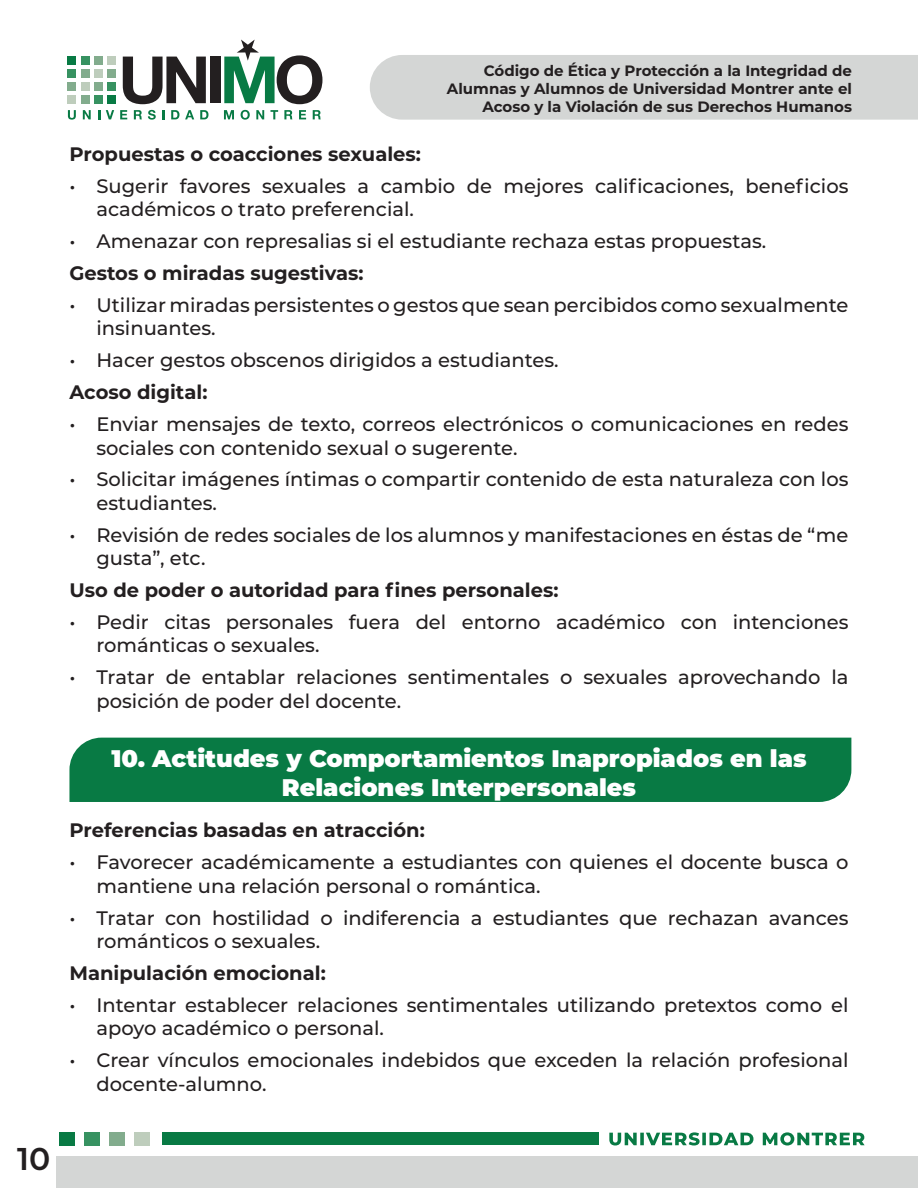
<style>
.page{position:relative;width:918px;height:1188px;background:#fff}
.page>*{position:absolute;margin:0;border:0;box-sizing:border-box;transform-origin:0 0}
.t1{font:600 31.5px "Montserrat";color:#231f20}
.t2{font:900 24px/28.8px "Montserrat";color:#fff;text-align:center}
.t3{font:500 19.5px/23.4px "Montserrat";color:#231f20}
.t4{font:700 19.5px "Montserrat";color:#231f20}
.t5{font:700 15px/18px "Montserrat";color:#231f20;text-align:right}
</style>
<div class="page">
<div style="left:370px;top:55px;width:548px;height:65px;background:#d4d6d5"></div>
<div style="left:163px;top:1132px;width:436px;height:13px;background:#087a44"></div>
<div style="left:59px;top:1132px;width:15px;height:14px;background:#087a44"></div>
<div style="left:84px;top:1132px;width:16px;height:14px;background:#379261"></div>
<div style="left:109px;top:1132px;width:16px;height:14px;background:#82ac8d"></div>
<div style="left:134px;top:1132px;width:16px;height:14px;background:#becdbc"></div>
<svg style="left:609px;top:1132px;width:256px;height:14px"></svg>
<div style="left:68px;top:56px;width:8px;height:9px;background:#087a44"></div>
<div style="left:81px;top:56px;width:8px;height:9px;background:#379261"></div>
<div style="left:94px;top:56px;width:8px;height:9px;background:#82ac8d"></div>
<div style="left:107px;top:56px;width:8px;height:9px;background:#becdbc"></div>
<div style="left:68px;top:70px;width:8px;height:8px;background:#379261"></div>
<div style="left:81px;top:70px;width:8px;height:8px;background:#82ac8d"></div>
<div style="left:94px;top:70px;width:8px;height:8px;background:#becdbc"></div>
<div style="left:107px;top:70px;width:8px;height:8px;background:#82ac8d"></div>
<div style="left:68px;top:83px;width:8px;height:8px;background:#82ac8d"></div>
<div style="left:81px;top:83px;width:8px;height:8px;background:#becdbc"></div>
<div style="left:94px;top:83px;width:8px;height:8px;background:#82ac8d"></div>
<div style="left:107px;top:83px;width:8px;height:8px;background:#379261"></div>
<div style="left:68px;top:96px;width:8px;height:8px;background:#becdbc"></div>
<div style="left:81px;top:96px;width:8px;height:8px;background:#82ac8d"></div>
<div style="left:94px;top:96px;width:8px;height:8px;background:#379261"></div>
<div style="left:107px;top:96px;width:8px;height:8px;background:#087a44"></div>
<svg style="left:123px;top:57px;width:83px;height:47px"></svg>
<div style="left:210px;top:57px;width:10px;height:46px;background:#231f20"></div>
<svg style="left:68px;top:110px;width:8px;height:10px"></svg>
<svg style="left:83px;top:110px;width:8px;height:9px"></svg>
<svg style="left:98px;top:110px;width:16px;height:9px"></svg>
<svg style="left:120px;top:110px;width:7px;height:9px"></svg>
<svg style="left:134px;top:110px;width:8px;height:9px"></svg>
<svg style="left:148px;top:110px;width:8px;height:10px"></svg>
<svg style="left:162px;top:110px;width:3px;height:9px"></svg>
<svg style="left:171px;top:110px;width:8px;height:9px"></svg>
<svg style="left:185px;top:110px;width:9px;height:9px"></svg>
<svg style="left:200px;top:110px;width:8px;height:9px"></svg>
<svg style="left:224px;top:110px;width:10px;height:9px"></svg>
<svg style="left:241px;top:110px;width:9px;height:10px"></svg>
<svg style="left:256px;top:110px;width:8px;height:9px"></svg>
<svg style="left:271px;top:110px;width:7px;height:9px"></svg>
<svg style="left:284px;top:110px;width:8px;height:9px"></svg>
<svg style="left:299px;top:110px;width:7px;height:9px"></svg>
<svg style="left:313px;top:110px;width:8px;height:9px"></svg>
<svg style="left:224px;top:40px;width:98px;height:64px"></svg>
<div style="left:57px;top:1157px;width:861px;height:31px;background:#d4d6d5"></div>
<div style="left:69px;top:738px;width:782px;height:64px;background:#087a44"></div>
<p class="t5" style="left:447px;top:61px;width:407px">Código de Ética y Protección a la Integridad de<br>Alumnas y Alumnos de Universidad Montrer ante el<br>Acoso y la Violación de sus Derechos Humanos</p>
<p class="t4" style="left:69px;top:140px;width:353px">Propuestas o coacciones sexuales:</p>
<p class="t3" style="left:96px;top:174px;width:754px;text-indent:-27px">• Sugerir favores sexuales a cambio de mejores calificaciones, beneficios académicos o trato preferencial.</p>
<p class="t3" style="left:69px;top:229px;width:698px">• Amenazar con represalias si el estudiante rechaza estas propuestas.</p>
<p class="t4" style="left:69px;top:259px;width:296px">Gestos o miradas sugestivas:</p>
<p class="t3" style="left:96px;top:293px;width:754px;text-indent:-27px">• Utilizar miradas persistentes o gestos que sean percibidos como sexualmente insinuantes.</p>
<p class="t3" style="left:69px;top:348px;width:491px">• Hacer gestos obscenos dirigidos a estudiantes.</p>
<p class="t4" style="left:69px;top:378px;width:140px">Acoso digital:</p>
<p class="t3" style="left:96px;top:412px;width:754px;text-indent:-27px">• Enviar mensajes de texto, correos electrónicos o comunicaciones en redes sociales con contenido sexual o sugerente.</p>
<p class="t3" style="left:96px;top:467px;width:754px;text-indent:-27px">• Solicitar imágenes íntimas o compartir contenido de esta naturaleza con los estudiantes.</p>
<p class="t3" style="left:96px;top:522px;width:754px;text-indent:-27px">• Revisión de redes sociales de los alumnos y manifestaciones en éstas de “me gusta”, etc.</p>
<p class="t4" style="left:69px;top:576px;width:491px">Uso de poder o autoridad para fines personales:</p>
<p class="t3" style="left:96px;top:610px;width:754px;text-indent:-27px">• Pedir citas personales fuera del entorno académico con intenciones románticas o sexuales.</p>
<p class="t3" style="left:96px;top:665px;width:754px;text-indent:-27px">• Tratar de entablar relaciones sentimentales o sexuales aprovechando la posición de poder del docente.</p>
<p class="t2" style="left:111px;top:743px;width:697px">10. Actitudes y Comportamientos Inapropiados en las<br>Relaciones Interpersonales</p>
<p class="t4" style="left:69px;top:817px;width:357px">Preferencias basadas en atracción:</p>
<p class="t3" style="left:96px;top:850px;width:754px;text-indent:-27px">• Favorecer académicamente a estudiantes con quienes el docente busca o mantiene una relación personal o romántica.</p>
<p class="t3" style="left:96px;top:905px;width:754px;text-indent:-27px">• Tratar con hostilidad o indiferencia a estudiantes que rechazan avances románticos o sexuales.</p>
<p class="t4" style="left:69px;top:959px;width:258px">Manipulación emocional:</p>
<p class="t3" style="left:96px;top:993px;width:754px;text-indent:-27px">• Intentar establecer relaciones sentimentales utilizando pretextos como el apoyo académico o personal.</p>
<p class="t3" style="left:96px;top:1048px;width:754px;text-indent:-27px">• Crear vínculos emocionales indebidos que exceden la relación profesional docente-alumno.</p>
<h1 class="t1" style="left:17px;top:1136px;width:35px">10</h1>
</div>
